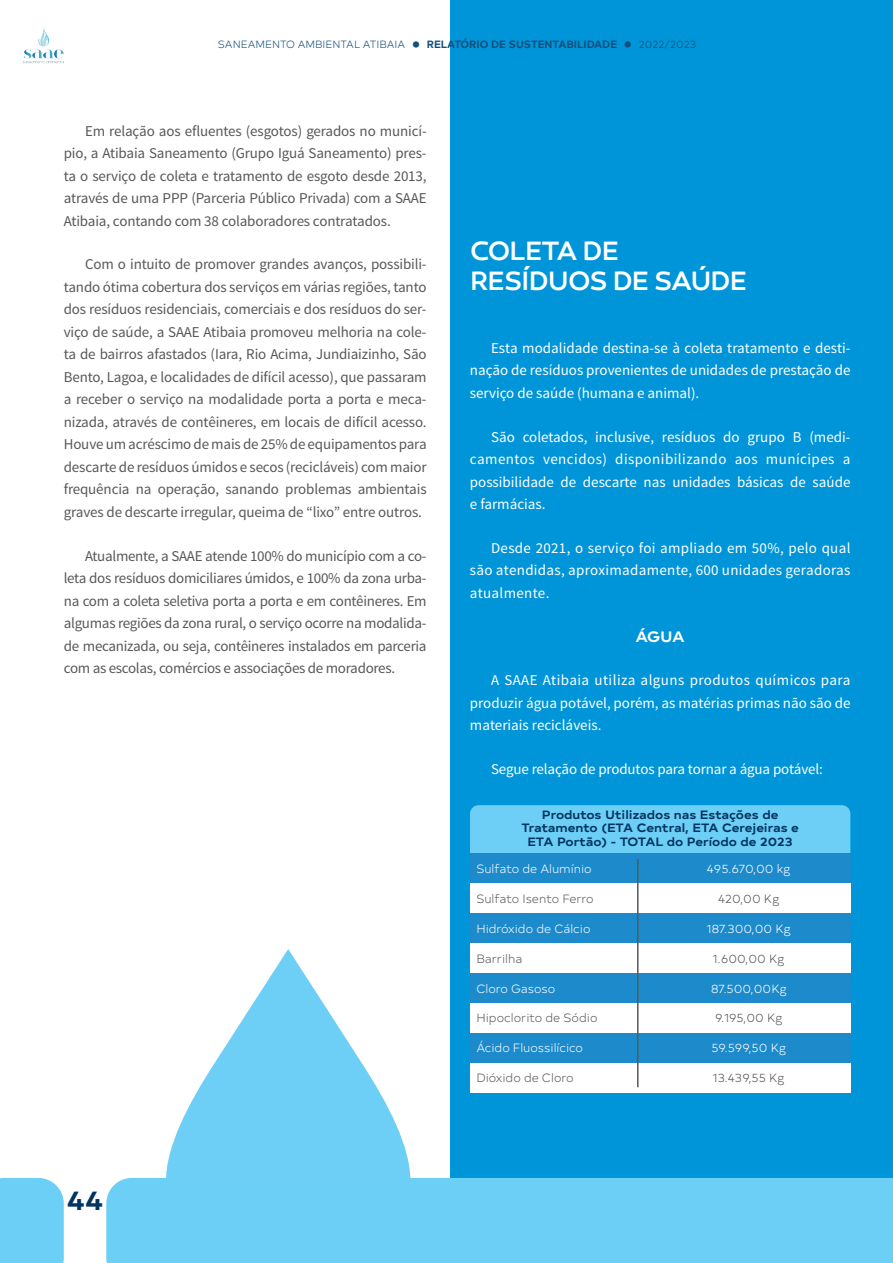
<style>
.page{position:relative;width:893px;height:1263px;background:#fff}
.page>*{position:absolute;margin:0;border:0;box-sizing:border-box;transform-origin:0 0}
.t1{font:700 36px "Typold";color:#154f7b}
.t2{font:500 27px/30px "Canaro";letter-spacing:-.03em;color:#fff}
.t3{font:700 27px "Typold Extended";color:#003562}
.t4{font:15px/22.5px "Source Sans Pro";letter-spacing:-.01em;color:#57585a;text-align:justify}
.t5{font:15px/22.5px "Source Sans Pro";color:#fff;text-align:justify}
.t6{font:700 15px "Typold Extended";color:#fff}
.t7{font:300 12px "Typold";color:#fff}
.t8{font:700 12px/13.5px "Typold Extended";color:#003562;text-align:center}
.t9{font:300 12px "Typold";color:#57585a}
.t10{font:300 10.5px "Typold";color:#154f7b}
.t11{font:700 10.5px "Typold";color:#154f7b}
</style>
<div class="page">
<div style="left:451px;top:0;width:442px;height:1263px;background:#0095d9"></div>
<svg style="left:166px;top:949px;width:244px;height:229px;fill:#6dcff6"></svg>
<div style="left:0;top:1178px;width:64px;height:85px;background:#6bcff6"></div>
<div style="left:106px;top:1178px;width:787px;height:85px;background:#6bcff6"></div>
<img style="left:23px;top:27px;width:41px;height:37px">
<div style="left:470px;top:805px;width:380px;height:48px;background:#6dcff6"></div>
<div style="left:470px;top:853px;width:380px;height:30px;background:#1d8bcb"></div>
<div style="left:470px;top:883px;width:380px;height:30px;background:#fff"></div>
<div style="left:470px;top:913px;width:380px;height:30px;background:#1d8bcb"></div>
<div style="left:470px;top:943px;width:380px;height:30px;background:#fff"></div>
<div style="left:470px;top:1063px;width:380px;height:30px;background:#fff"></div>
<div style="left:470px;top:973px;width:380px;height:30px;background:#1d8bcb"></div>
<div style="left:470px;top:1003px;width:380px;height:30px;background:#fff"></div>
<div style="left:470px;top:1033px;width:380px;height:30px;background:#1d8bcb"></div>
<hr style="left:637px;top:859px;width:1px;height:228px;background:#57585a">
<p class="t10" style="left:218px;top:37px;width:189px">SANEAMENTO AMBIENTAL ATIBAIA</p>
<h1 class="t1" style="left:411px;top:4px;width:12px">.</h1>
<p class="t11" style="left:427px;top:36px;width:192px">RELATÓRIO DE SUSTENTABILIDADE</p>
<h1 class="t1" style="left:623px;top:4px;width:12px">.</h1>
<p class="t10" style="left:639px;top:37px;width:59px">2022/2023</p>
<p class="t4" style="left:64px;top:120px;width:364px;text-indent:21px">Em relação aos efluentes (esgotos) gerados no municí&shy;pio, a Atibaia Saneamento (Grupo Iguá Saneamento) pres&shy;ta o serviço de coleta e tratamento de esgoto desde 2013, através de uma PPP (Parceria Público Privada) com a SAAE Atibaia, contando com 38 colaboradores contratados.</p>
<p class="t4" style="left:64px;top:253px;width:364px;text-indent:21px">Com o intuito de promover grandes avanços, possibili&shy;tando ótima cobertura dos serviços em várias regiões, tanto dos resíduos residenciais, comerciais e dos resíduos do ser&shy;viço de saúde, a SAAE Atibaia promoveu melhoria na cole&shy;ta de bairros afastados (Iara, Rio Acima, Jundiaizinho, São Bento, Lagoa, e localidades de difícil acesso), que passaram a receber o serviço na modalidade porta a porta e meca&shy;nizada, através de contêineres, em locais de difícil acesso.<br>Houve um acréscimo de mais de 25% de equipamentos para descarte de resíduos úmidos e secos (recicláveis) com maior frequência na operação, sanando problemas ambientais graves de descarte irregular, queima de “lixo” entre outros.</p>
<p class="t4" style="left:64px;top:545px;width:364px;text-indent:21px">Atualmente, a SAAE atende 100% do município com a co&shy;leta dos resíduos domiciliares úmidos, e 100% da zona urba&shy;na com a coleta seletiva porta a porta e em contêineres. Em algumas regiões da zona rural, o serviço ocorre na modalida&shy;de mecanizada, ou seja, contêineres instalados em parceria com as escolas, comércios e associações de moradores.</p>
<h2 class="t3" style="left:67px;top:1178px;width:38px">44</h2>
<h2 class="t2" style="left:470px;top:236px;width:278px">COLETA DE<br>RESÍDUOS DE SAÚDE</h2>
<p class="t5" style="left:470px;top:337px;width:382px;text-indent:21px">Esta modalidade destina-se à coleta tratamento e desti&shy;nação de resíduos provenientes de unidades de prestação de serviço de saúde (humana e animal).</p>
<p class="t5" style="left:470px;top:426px;width:382px;text-indent:21px">São coletados, inclusive, resíduos do grupo B (medi&shy;camentos vencidos) disponibilizando aos munícipes a possibilidade de descarte nas unidades básicas de saúde e farmácias.</p>
<p class="t5" style="left:470px;top:537px;width:382px;text-indent:21px">Desde 2021, o serviço foi ampliado em 50%, pelo qual são atendidas, aproximadamente, 600 unidades geradoras atualmente.</p>
<p class="t6" style="left:635px;top:624px;width:51px">ÁGUA</p>
<p class="t5" style="left:470px;top:669px;width:382px;text-indent:21px">A SAAE Atibaia utiliza alguns produtos químicos para produzir água potável, porém, as matérias primas não são de materiais recicláveis.</p>
<p class="t5" style="left:491px;top:758px;width:333px">Segue relação de produtos para tornar a água potável:</p>
<p class="t8" style="left:521px;top:806px;width:279px">Produtos Utilizados nas Estações de<br>Tratamento (ETA Central, ETA Cerejeiras e<br>ETA Portão) - TOTAL do Período de 2023</p>
<p class="t7" style="left:476px;top:859px;width:117px">Sulfato de Alumínio</p>
<p class="t9" style="left:476px;top:889px;width:119px">Sulfato Isento Ferro</p>
<p class="t7" style="left:476px;top:919px;width:116px">Hidróxido de Cálcio</p>
<p class="t9" style="left:476px;top:949px;width:48px">Barrilha</p>
<p class="t7" style="left:476px;top:979px;width:80px">Cloro Gasoso</p>
<p class="t7" style="left:707px;top:859px;width:85px">495.670,00 kg</p>
<p class="t9" style="left:718px;top:889px;width:63px">420,00 Kg</p>
<p class="t7" style="left:707px;top:919px;width:86px">187.300,00 Kg</p>
<p class="t9" style="left:713px;top:949px;width:73px">1.600,00 Kg</p>
<p class="t7" style="left:711px;top:979px;width:78px">87.500,00Kg</p>
<p class="t9" style="left:715px;top:1009px;width:69px">9.195,00 Kg</p>
<p class="t7" style="left:711px;top:1039px;width:76px">59.599,50 Kg</p>
<p class="t9" style="left:713px;top:1069px;width:73px">13.439,55 Kg</p>
<p class="t9" style="left:476px;top:1009px;width:123px">Hipoclorito de Sódio</p>
<p class="t7" style="left:476px;top:1039px;width:108px">Ácido Fluossilícico</p>
<p class="t9" style="left:476px;top:1069px;width:99px">Dióxido de Cloro</p>
</div>
